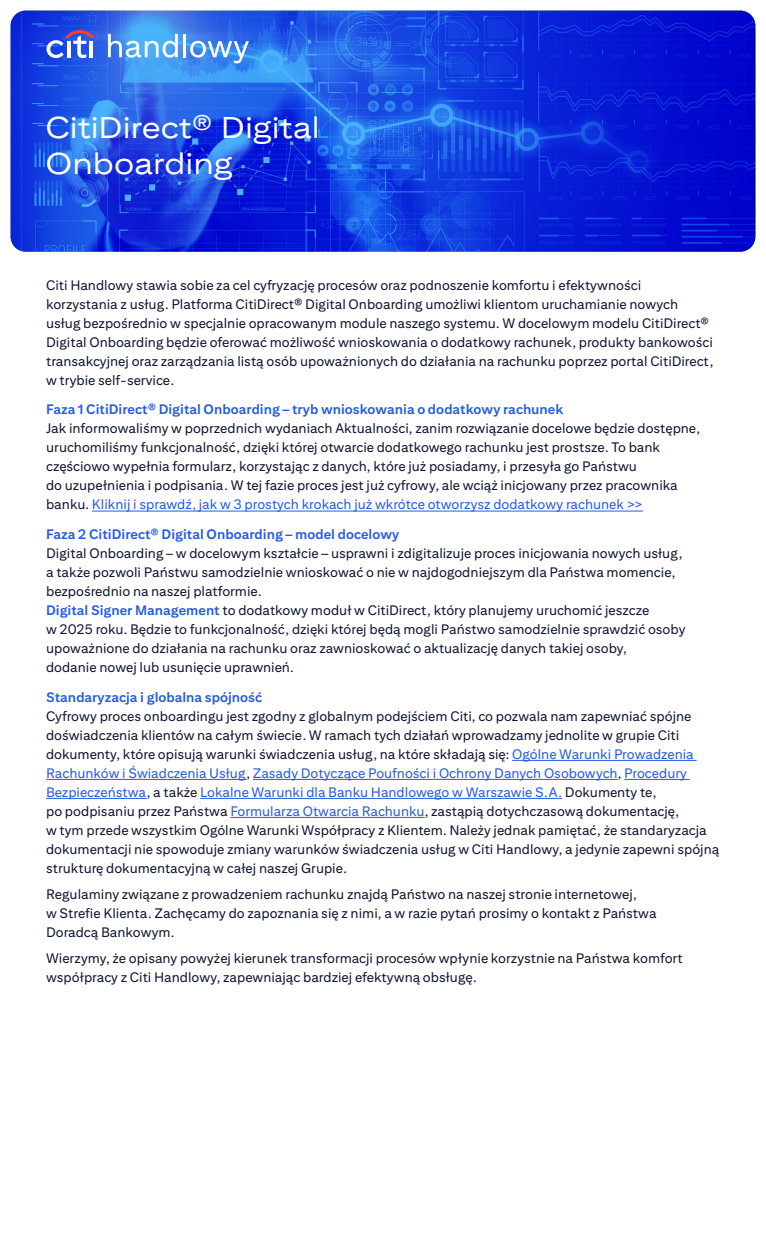
<style>
.page{position:relative;width:766px;height:1260px;background:#fff}
.page>*{position:absolute;margin:0;border:0;box-sizing:border-box;transform-origin:0 0}
.t1{font:30px/36px "Citi Sans Display";color:#fff}
.t2{font:13.75px/19px "Citi Sans Text";color:#0f1632}
.t3{font:700 13.75px "Citi Sans Text";color:#255be3}
.s1{color:#255be3}
.s2{font-weight:700;color:#255be3}
</style>
<div class="page">
<img style="left:11px;top:11px;width:744px;height:241px">
<hr style="left:92px;top:511px;width:551px;height:1px;background:#255be3">
<hr style="left:512px;top:760px;width:184px;height:1px;background:#255be3">
<hr style="left:46px;top:779px;width:200px;height:1px;background:#255be3">
<hr style="left:253px;top:779px;width:364px;height:1px;background:#255be3">
<hr style="left:624px;top:779px;width:65px;height:1px;background:#255be3">
<hr style="left:46px;top:798px;width:101px;height:1px;background:#255be3">
<hr style="left:200px;top:798px;width:362px;height:1px;background:#255be3">
<hr style="left:230px;top:817px;width:194px;height:1px;background:#255be3">
<svg style="left:46px;top:30px;width:49px;height:28px"></svg>
<svg style="left:108px;top:34px;width:70px;height:24px"></svg>
<hr style="left:183px;top:34px;width:3px;height:23px;background:#fff">
<svg style="left:190px;top:41px;width:59px;height:22px"></svg>
<h1 class="t1" style="left:46px;top:109px;width:275px">CitiDirect® Digital<br>Onboarding</h1>
<p class="t2" style="left:46px;top:275px;width:668px">Citi Handlowy stawia sobie za cel cyfryzację procesów oraz podnoszenie komfortu i efektywności korzystania z usług. Platforma CitiDirect® Digital Onboarding umożliwi klientom uruchamianie nowych usług bezpośrednio w specjalnie opracowanym module naszego systemu. W docelowym modelu CitiDirect® Digital Onboarding będzie oferować możliwość wnioskowania o dodatkowy rachunek, produkty bankowości transakcyjnej oraz zarządzania listą osób upoważnionych do działania na rachunku poprzez portal CitiDirect, w trybie self-service.</p>
<p class="t3" style="left:46px;top:401px;width:518px">Faza 1 CitiDirect® Digital Onboarding – tryb wnioskowania o dodatkowy rachunek</p>
<p class="t2" style="left:46px;top:419px;width:655px">Jak informowaliśmy w poprzednich wydaniach Aktualności, zanim rozwiązanie docelowe będzie dostępne, uruchomiliśmy funkcjonalność, dzięki której otwarcie dodatkowego rachunku jest prostsze. To bank częściowo wypełnia formularz, korzystając z danych, które już posiadamy, i przesyła go Państwu<br>do uzupełnienia i podpisania. W tej fazie proces jest już cyfrowy, ale wciąż inicjowany przez pracownika banku. <span class="s1">Kliknij i sprawdź, jak w 3 prostych krokach już wkrótce otworzysz dodatkowy rachunek &gt;&gt;</span></p>
<p class="t3" style="left:46px;top:526px;width:355px">Faza 2 CitiDirect® Digital Onboarding – model docelowy</p>
<p class="t2" style="left:46px;top:543px;width:640px">Digital Onboarding – w docelowym kształcie – usprawni i zdigitalizuje proces inicjowania nowych usług, a także pozwoli Państwu samodzielnie wnioskować o nie w najdogodniejszym dla Państwa momencie, bezpośrednio na naszej platformie.<br><span class="s2">Digital Signer Management</span> to dodatkowy moduł w CitiDirect, który planujemy uruchomić jeszcze<br>w 2025 roku. Będzie to funkcjonalność, dzięki której będą mogli Państwo samodzielnie sprawdzić osoby upoważnione do działania na rachunku oraz zawnioskować o aktualizację danych takiej osoby,<br>dodanie nowej lub usunięcie uprawnień.</p>
<p class="t3" style="left:46px;top:688px;width:218px">Standaryzacja i globalna spójność</p>
<p class="t2" style="left:46px;top:706px;width:674px">Cyfrowy proces onboardingu jest zgodny z globalnym podejściem Citi, co pozwala nam zapewniać spójne doświadczenia klientów na całym świecie. W ramach tych działań wprowadzamy jednolite w grupie Citi dokumenty, które opisują warunki świadczenia usług, na które składają się: <span class="s1">Ogólne Warunki Prowadzenia Rachunków i Świadczenia Usług</span>, <span class="s1">Zasady Dotyczące Poufności i Ochrony Danych Osobowych</span>, <span class="s1">Procedury Bezpieczeństwa</span>, a także <span class="s1">Lokalne Warunki dla Banku Handlowego w Warszawie S.A.</span> Dokumenty te,<br>po podpisaniu przez Państwa <span class="s1">Formularza Otwarcia Rachunku</span>, zastąpią dotychczasową dokumentację,<br>w tym przede wszystkim Ogólne Warunki Współpracy z Klientem. Należy jednak pamiętać, że standaryzacja dokumentacji nie spowoduje zmiany warunków świadczenia usług w Citi Handlowy, a jedynie zapewni spójną strukturę dokumentacyjną w całej naszej Grupie.</p>
<p class="t2" style="left:46px;top:884px;width:611px">Regulaminy związane z prowadzeniem rachunku znajdą Państwo na naszej stronie internetowej,<br>w Strefie Klienta. Zachęcamy do zapoznania się z nimi, a w razie pytań prosimy o kontakt z Państwa<br>Doradcą Bankowym.</p>
<p class="t2" style="left:46px;top:948px;width:638px">Wierzymy, że opisany powyżej kierunek transformacji procesów wpłynie korzystnie na Państwa komfort współpracy z Citi Handlowy, zapewniając bardziej efektywną obsługę.</p>
</div>
